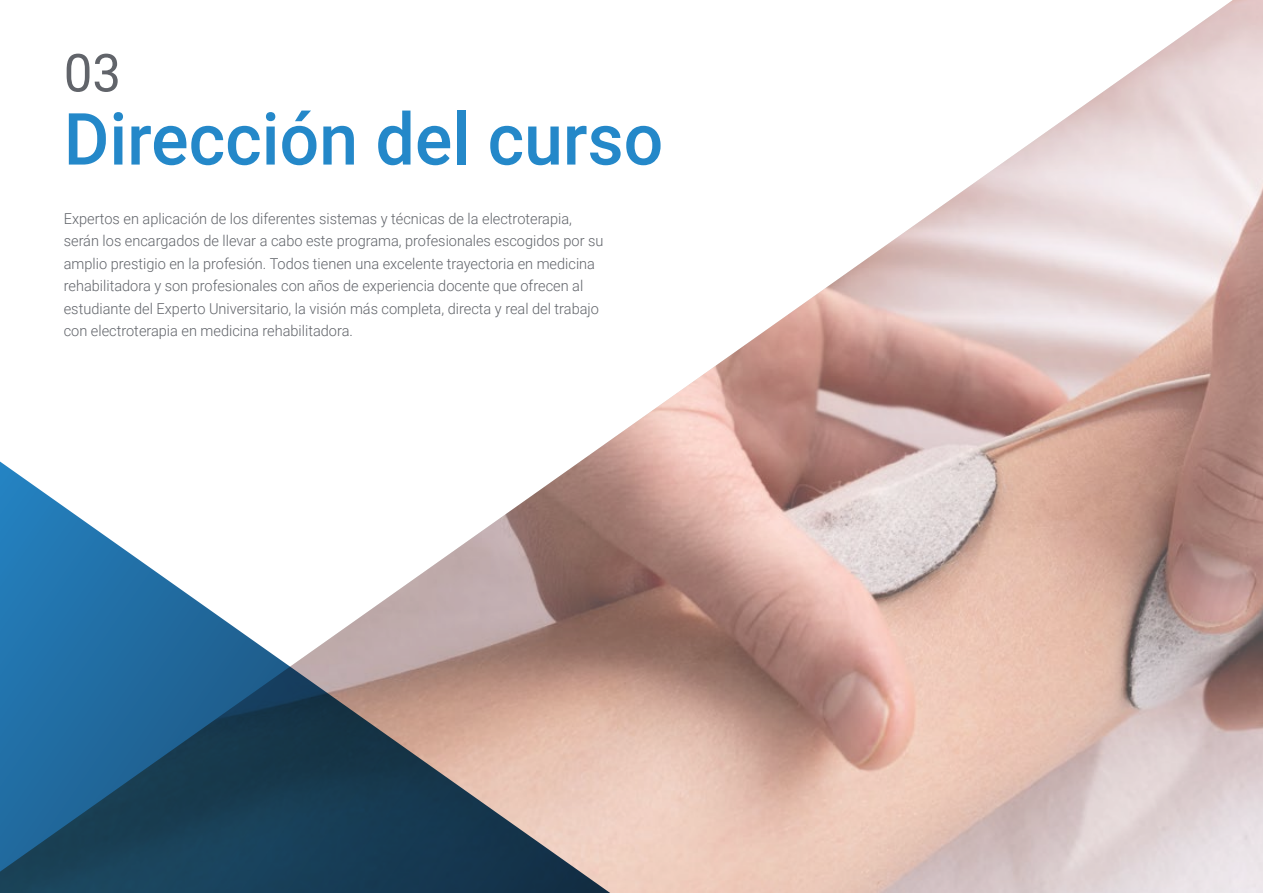
<style>
.page{position:relative;width:1263px;height:893px;background:#fff}
.page>*{position:absolute;margin:0;border:0;box-sizing:border-box;transform-origin:0 0}
.t1{font:500 72px "Roboto";color:#2488c9}
.t2{font:52.5px "Roboto";color:#61646a}
.t3{font:300 15px/22.5px "Roboto";color:#61646a}
</style>
<div class="page">
<img style="left:602px;top:0;width:661px;height:893px">
<svg style="left:0;top:446px;width:640px;height:447px"></svg>
<h2 class="t2" style="left:64px;top:36px;width:59px">03</h2>
<h1 class="t1" style="left:64px;top:89px;width:601px">Dirección del curso</h1>
<p class="t3" style="left:64px;top:207px;width:541px">Expertos en aplicación de los diferentes sistemas y técnicas de la electroterapia, serán los encargados de llevar a cabo este programa, profesionales escogidos por su amplio prestigio en la profesión. Todos tienen una excelente trayectoria en medicina rehabilitadora y son profesionales con años de experiencia docente que ofrecen al estudiante del Experto Universitario, la visión más completa, directa y real del trabajo con electroterapia en medicina rehabilitadora.</p>
</div>
